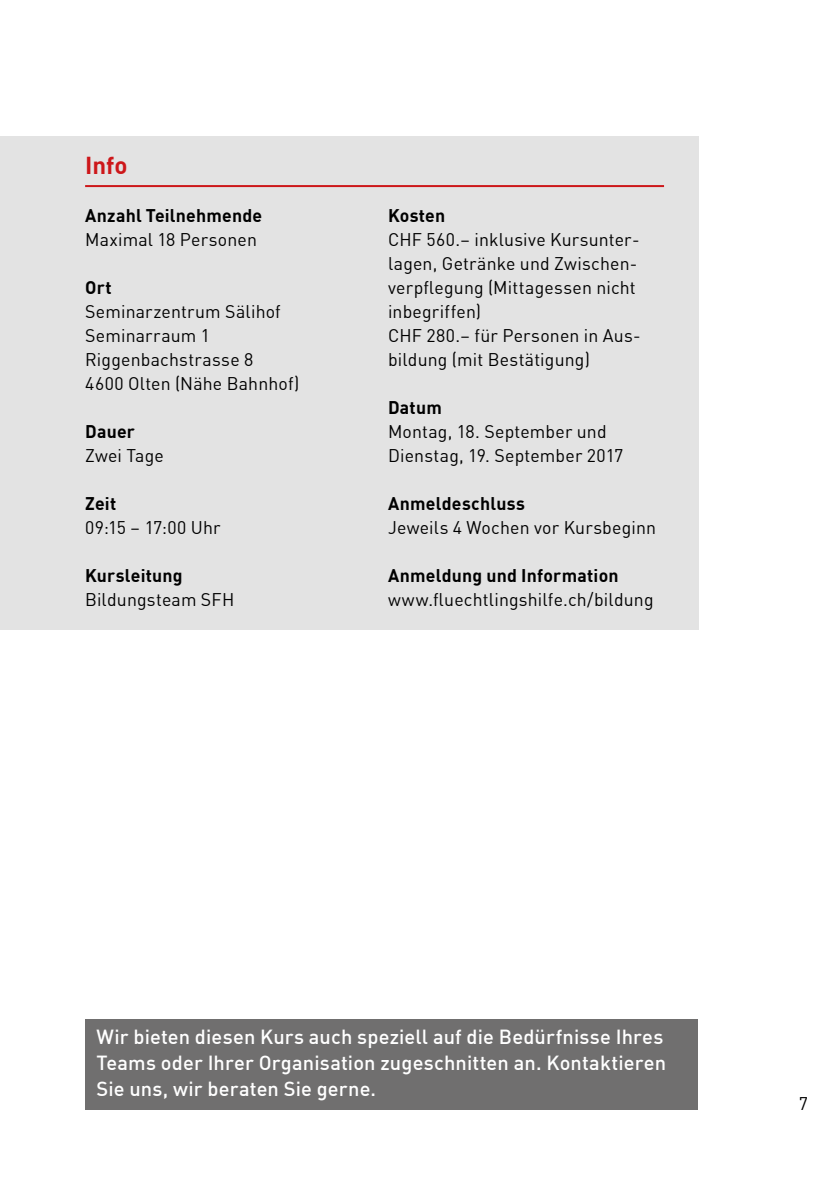
<style>
.page{position:relative;width:840px;height:1191px;background:#fff}
.page>*{position:absolute;margin:0;border:0;box-sizing:border-box;transform-origin:0 0}
.t1{font:700 24px "DIN Offc";color:#cd171a}
.t2{font:500 20px/26px "DIN Offc";letter-spacing:.005em;color:#fff}
.t3{font:18px/24px "DIN Offc";letter-spacing:.01em;color:#000}
.t4{font:700 18px "DIN Offc";letter-spacing:.015em;color:#000}
</style>
<div class="page">
<div style="left:0;top:136px;width:697px;height:494px;background:#e3e3e3"></div>
<hr style="left:85px;top:185px;width:578px;height:2px;background:#cd171a">
<div style="left:85px;top:1019px;width:612px;height:91px;background:#706f6f"></div>
<h1 class="t1" style="left:85px;top:149px;width:44px">Info</h1>
<p class="t4" style="left:85px;top:203px;width:178px">Anzahl Teilnehmende</p>
<p class="t3" style="left:85px;top:227px;width:173px">Maximal 18 Personen</p>
<p class="t4" style="left:85px;top:275px;width:28px">Ort</p>
<p class="t3" style="left:85px;top:299px;width:215px">Seminarzentrum Sälihof<br>Seminarraum 1<br>Riggenbachstrasse 8<br>4600 Olten (Nähe Bahnhof)</p>
<p class="t4" style="left:85px;top:419px;width:51px">Dauer</p>
<p class="t3" style="left:85px;top:443px;width:80px">Zwei Tage</p>
<p class="t4" style="left:85px;top:491px;width:33px">Zeit</p>
<p class="t3" style="left:85px;top:515px;width:137px">09:15 – 17:00 Uhr</p>
<p class="t4" style="left:85px;top:563px;width:99px">Kursleitung</p>
<p class="t3" style="left:85px;top:587px;width:151px">Bildungsteam SFH</p>
<p class="t4" style="left:388px;top:203px;width:59px">Kosten</p>
<p class="t3" style="left:388px;top:227px;width:254px">CHF 560.– inklusive Kursunter&shy;lagen, Getränke und Zwischen&shy;verpflegung (Mittagessen nicht inbegriffen)<br>CHF 280.– für Personen in Aus&shy;bildung (mit Bestätigung)</p>
<p class="t4" style="left:388px;top:395px;width:55px">Datum</p>
<p class="t3" style="left:388px;top:419px;width:237px">Montag, 18. September und<br>Dienstag, 19. September 2017</p>
<p class="t4" style="left:388px;top:491px;width:138px">Anmeldeschluss</p>
<p class="t3" style="left:388px;top:515px;width:269px">Jeweils 4 Wochen vor Kursbeginn</p>
<p class="t4" style="left:388px;top:563px;width:232px">Anmeldung und Information</p>
<p class="t3" style="left:388px;top:587px;width:267px">www.fluechtlingshilfe.ch/bildung</p>
<p class="t2" style="left:96px;top:1024px;width:570px">Wir bieten diesen Kurs auch speziell auf die Bedürfnisse Ihres<br>Teams oder Ihrer Organisation zugeschnitten an. Kontaktieren<br>Sie uns, wir beraten Sie gerne.</p>
<p class="t3" style="left:798px;top:1091px;width:11px">7</p>
</div>
